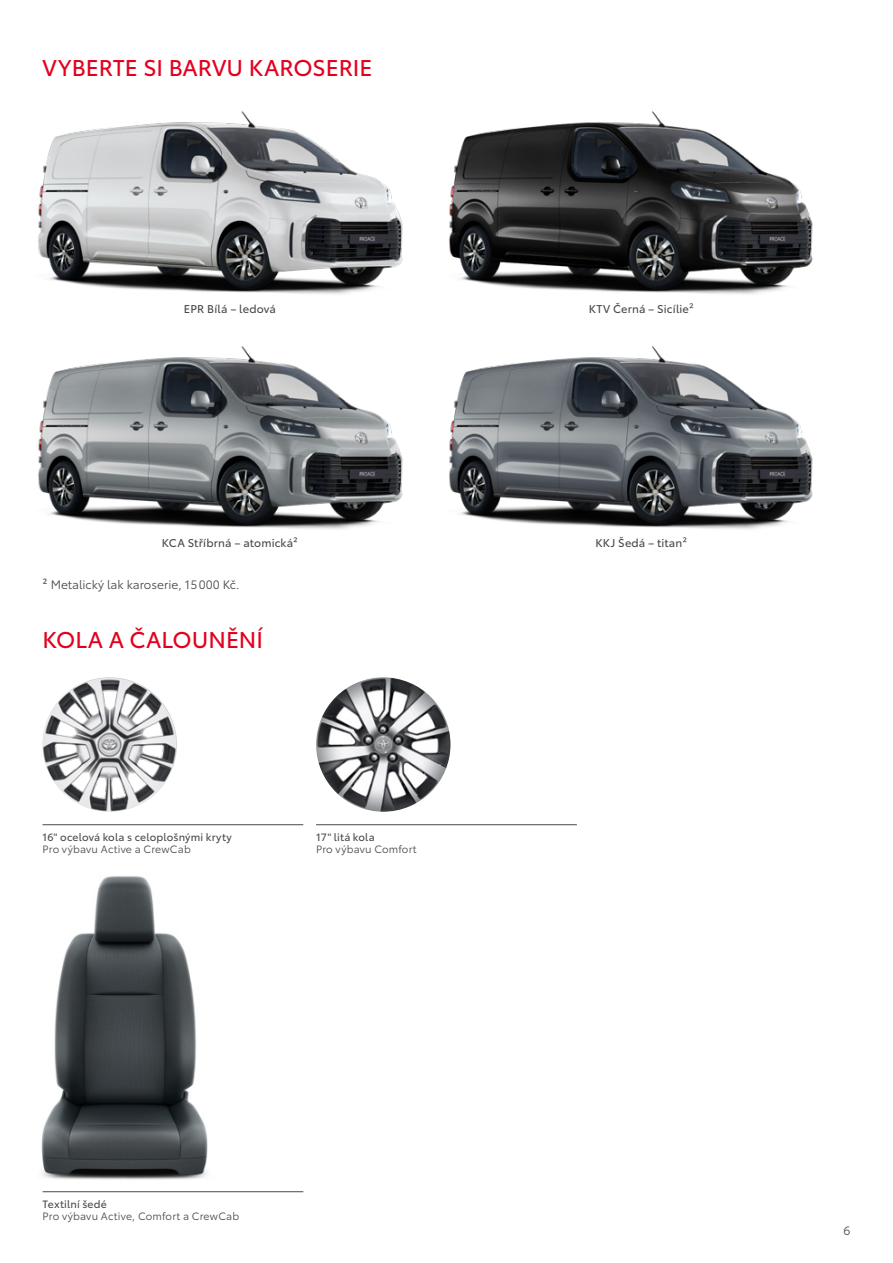
<style>
.page{position:relative;width:893px;height:1263px;background:#fff}
.page>*{position:absolute;margin:0;border:0;box-sizing:border-box;transform-origin:0 0}
.t1{font:22.5px "Toyota Type";color:#e3001f}
.t2{font:12px "Toyota Type";color:#494948}
.t3{font:11.1px "Toyota Type";letter-spacing:.015em;color:#494948}
.t4{font:10.5px "Toyota Type";letter-spacing:.015em;color:#494948}
.t5{font:10.5px "Toyota Type";letter-spacing:.015em;color:#494948}
.s1{font-style:inherit}
</style>
<div class="page">
<img style="left:449px;top:110px;width:364px;height:184px">
<img style="left:38px;top:345px;width:365px;height:184px">
<img style="left:449px;top:345px;width:364px;height:184px">
<img style="left:38px;top:110px;width:365px;height:184px">
<img style="left:41px;top:876px;width:212px;height:317px">
<img style="left:43px;top:677px;width:134px;height:135px;border-radius:67px">
<img style="left:316px;top:677px;width:134px;height:135px;border-radius:67px">
<hr style="left:316px;top:824px;width:261px;height:1px;background:#494948">
<hr style="left:43px;top:824px;width:260px;height:1px;background:#494948">
<hr style="left:43px;top:1191px;width:260px;height:1px;background:#494948">
<h1 class="t1" style="left:43px;top:51px;width:331px">VYBERTE SI BARVU KAROSERIE</h1>
<p class="t3" style="left:184px;top:300px;width:94px">EPR Bílá – ledová</p>
<p class="t3" style="left:162px;top:535px;width:137px">KCA Stříbrná – atomická²</p>
<p class="t2" style="left:43px;top:575px;width:199px"><span class="s1">²</span> Metalický lak karoserie, 15000 Kč.</p>
<h1 class="t1" style="left:43px;top:623px;width:222px">KOLA A ČALOUNĚNÍ</h1>
<p class="t5" style="left:43px;top:829px;width:191px">16" ocelová kola s celoplošnými kryty</p>
<p class="t4" style="left:43px;top:841px;width:150px">Pro výbavu Active a CrewCab</p>
<p class="t5" style="left:316px;top:829px;width:60px">17" litá kola</p>
<p class="t4" style="left:316px;top:841px;width:102px">Pro výbavu Comfort</p>
<p class="t5" style="left:43px;top:1196px;width:66px">Textilní šedé</p>
<p class="t4" style="left:43px;top:1209px;width:198px">Pro výbavu Active, Comfort a CrewCab</p>
<p class="t3" style="left:589px;top:300px;width:107px">KTV Černá – Sicílie²</p>
<p class="t3" style="left:595px;top:535px;width:93px">KKJ Šedá – titan²</p>
<p class="t2" style="left:844px;top:1222px;width:8px">6</p>
</div>
